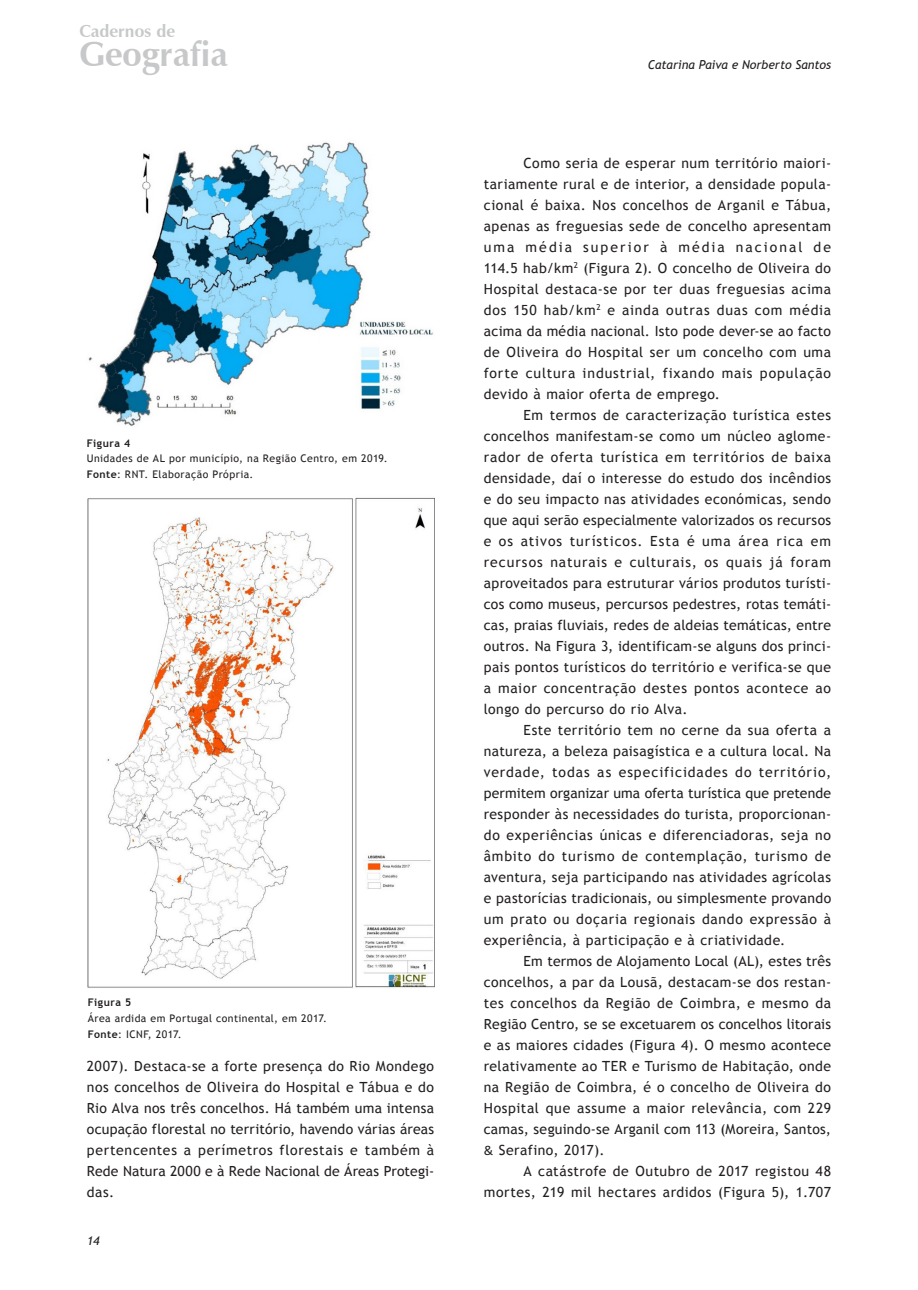
<style>
.page{position:relative;width:918px;height:1290px;background:#fff}
.page>*{position:absolute;margin:0;border:0;box-sizing:border-box;transform-origin:0 0}
.t1{font:700 34.48px "Zapf Humanist 601 BT";color:#c7c8ca}
.t2{font:700 17.32px "Zapf Humanist 601 BT";color:#c7c8ca}
.Texto_-_Corpo_de_Tex{font:14px/21px "Trebuchet MS";letter-spacing:.035em;color:#231f20;text-align:justify}
.t3{font:italic 12.25px "Trebuchet MS";color:#231f20}
.Legenda_Figura{font:10.5px "Trebuchet MS";letter-spacing:.04em;color:#231f20}
.Legenda_Figura_NUM{font:700 10.5px "Trebuchet MS";letter-spacing:.05em;color:#231f20}
.s1{font-weight:700}
.s2{font-family:"Calibri"}
</style>
<div class="page">
<img style="left:88px;top:497px;width:346px;height:491px">
<img style="left:88px;top:142px;width:345px;height:284px">
<p class="t2" style="left:79px;top:20px;width:97px">Cadernos de</p>
<h1 class="t1" style="left:79px;top:33px;width:150px">Geografia</h1>
<p class="Legenda_Figura_NUM" style="left:87px;top:436px;width:45px">Figura 4</p>
<p class="Legenda_Figura" style="left:87px;top:452px;width:302px">Unidades de AL por município, na Região Centro, em 2019.</p>
<p class="Legenda_Figura" style="left:87px;top:468px;width:168px"><span class="s1">Fonte</span>: RNT. Elaboração Própria.</p>
<p class="Legenda_Figura_NUM" style="left:88px;top:996px;width:45px">Figura 5</p>
<p class="Legenda_Figura" style="left:88px;top:1012px;width:241px">Área ardida em Portugal continental, em 2017.</p>
<p class="Legenda_Figura" style="left:88px;top:1027px;width:95px"><span class="s1">Fonte</span>: ICNF, 2017.</p>
<p class="Texto_-_Corpo_de_Tex" style="left:87px;top:1056px;width:349px">2007). Destaca-se a forte presença do Rio Mondego nos concelhos de Oliveira do Hospital e Tábua e do Rio Alva nos três concelhos. Há também uma intensa ocupação florestal no território, havendo várias áreas pertencentes a perímetros florestais e também à Rede Natura 2000 e à Rede Nacional de Áreas Protegi&shy;das.</p>
<p class="t3" style="left:87px;top:1233px;width:14px">14</p>
<p class="t3" style="left:648px;top:57px;width:185px">Catarina Paiva e Norberto Santos</p>
<p class="Texto_-_Corpo_de_Tex" style="left:484px;top:153px;width:349px;text-indent:40px">Como seria de esperar num território maiori&shy;tariamente rural e de interior, a densidade popula&shy;cional é baixa. Nos concelhos de Arganil e Tábua, apenas as freguesias sede de concelho apresentam uma média superior à média nacional de 114.5 hab/km<sup>2</sup> (Figura 2). O concelho de Oliveira do Hospital destaca-se por ter duas freguesias acima dos 150 hab/km<sup>2</sup> e ainda outras duas com média acima da média nacional. Isto pode dever-se ao facto de Oliveira do Hospital ser um concelho com uma forte cultura industrial, fixando mais população devido à maior oferta de emprego.</p>
<p class="Texto_-_Corpo_de_Tex" style="left:484px;top:405px;width:349px;text-indent:40px">Em termos de caracterização turística estes concelhos manifestam-se como um núcleo aglome&shy;rador de oferta turística em territórios de baixa densidade, daí o interesse do estudo dos incêndios e do seu impacto nas atividades económicas, sendo que aqui serão especialmente valorizados os recursos e os ativos turísticos. Esta é uma área rica em recursos naturais e culturais, os quais já foram aproveitados para estruturar vários produtos turísti&shy;cos como museus, percursos pedestres, rotas temáti&shy;cas, praias fluviais, redes de aldeias temáticas, entre outros. Na Figura 3, identificam-se alguns dos princi&shy;pais pontos turísticos do território e verifica-se que a maior concentração destes pontos acontece ao longo do percurso do rio Alva.</p>
<p class="Texto_-_Corpo_de_Tex" style="left:484px;top:720px;width:349px;text-indent:40px">Este território tem no cerne da sua oferta a natureza, a beleza paisagística e a cultura local. Na verdade, todas as especificidades do território, permitem organizar uma oferta turística que pretende responder às necessidades do turista, proporcionan&shy;do experiências únicas e diferenciadoras, seja no âmbito do turismo de contemplação, turismo de aventura, seja participando nas atividades agrícolas e pastorícias tradicionais, ou simplesmente provando um prato ou doçaria regionais dando expressão à experiência, à participação e à criatividade.</p>
<p class="Texto_-_Corpo_de_Tex" style="left:484px;top:951px;width:349px;text-indent:40px">Em termos de Alojamento Local (AL), estes três concelhos, a par da Lousã, destacam-se dos restan&shy;tes concelhos da Região de Coimbra, e mesmo da Região Centro, se se excetuarem os concelhos litorais e as maiores cidades (Figura 4). O mesmo acontece relativamente ao TER e Turismo de Habitação, onde na Região de Coimbra, é o concelho de Oliveira do Hospital que assume a maior relevância, com 229 camas, seguindo-se Arganil com 113 (Moreira, Santos, <span class="s2">&amp;</span> Serafino, 2017).</p>
<p class="Texto_-_Corpo_de_Tex" style="left:484px;top:1161px;width:349px;text-align:right">A catástrofe de Outubro de 2017 registou 48 mortes, 219 mil hectares ardidos (Figura 5), 1.707</p>
</div>
